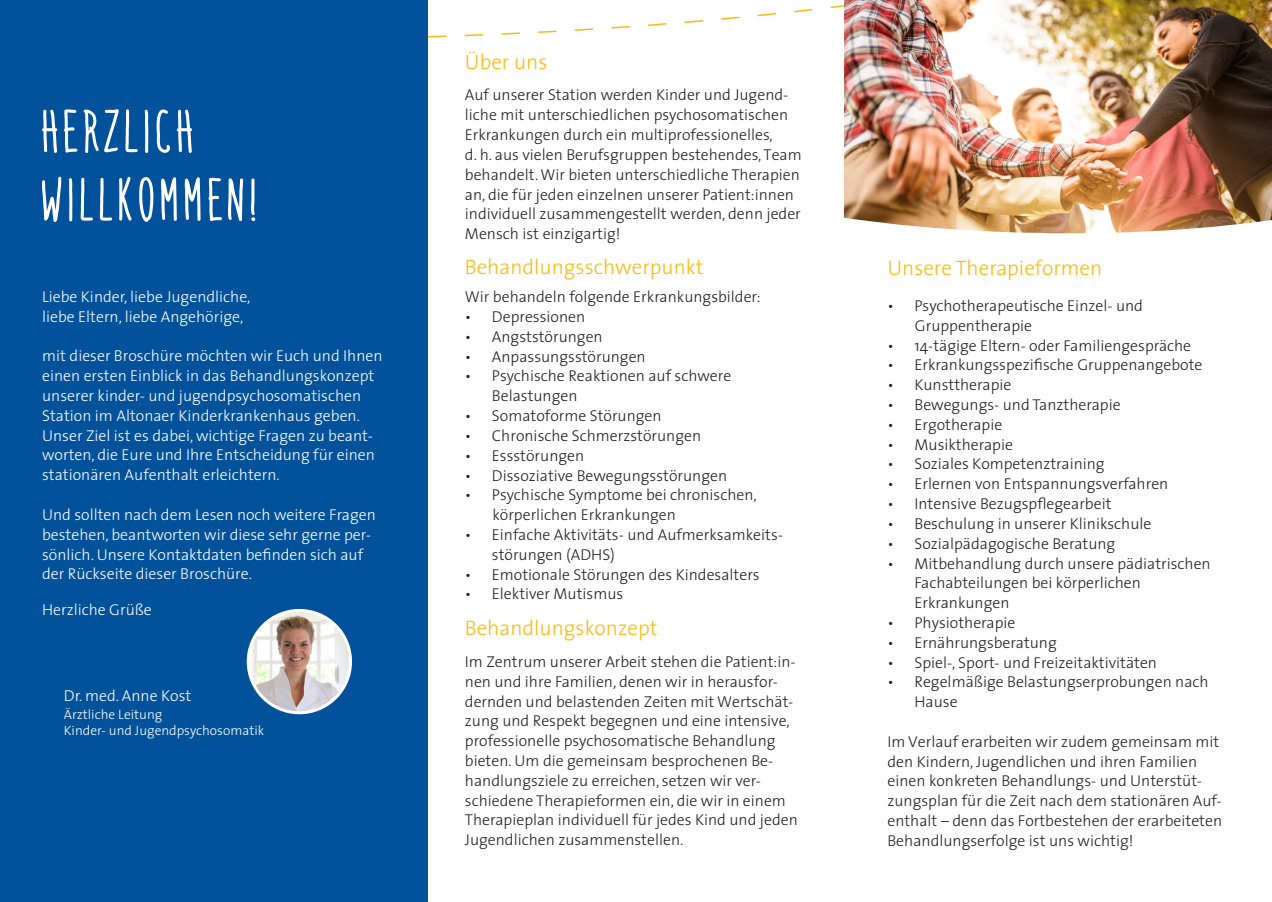
<style>
.page{position:relative;width:1272px;height:902px;background:#fff}
.page>*{position:absolute;margin:0;border:0;box-sizing:border-box;transform-origin:0 0}
.t1{font:500 57px "Italo";letter-spacing:.075em;color:#fff}
.t2{font:300 21px "The Sans";color:#fcba13}
.t3{font:300 15.75px/19.8px "The Sans";color:#231f20}
.t4{font:300 15.75px/19.8px "The Sans";color:#fff}
.t5{font:300 13.5px "The Sans";color:#fff}
</style>
<div class="page">
<div style="left:0;top:0;width:428px;height:901px;background:#01529b"></div>
<img style="left:248px;top:610px;width:102px;height:102px;border-radius:51px">
<div style="left:247px;top:609px;width:105px;height:105px;border:3px solid #fff;border-radius:50%"></div>
<svg style="left:428px;top:5px;width:415px;height:33px"></svg>
<img style="left:843px;top:0;width:428px;height:234px">
<p class="t1" style="left:42px;top:96px;width:154px">HERZLICH</p>
<p class="t1" style="left:42px;top:164px;width:217px">WILLKOMMEN!</p>
<p class="t4" style="left:42px;top:286px;width:210px">Liebe Kinder, liebe Jugendliche,</p>
<p class="t4" style="left:42px;top:306px;width:203px">liebe Eltern, liebe Angehörige,</p>
<p class="t4" style="left:42px;top:345px;width:342px">mit dieser Broschüre möchten wir Euch und Ihnen einen ersten Einblick in das Behandlungskonzept unserer kinder- und jugendpsychosomatischen Station im Altonaer Kinderkrankenhaus geben.<br>Unser Ziel ist es dabei, wichtige Fragen zu beant&shy;worten, die Eure und Ihre Entscheidung für einen stationären Aufenthalt erleichtern.</p>
<p class="t4" style="left:42px;top:504px;width:335px">Und sollten nach dem Lesen noch weitere Fragen bestehen, beantworten wir diese sehr gerne per&shy;sönlich. Unsere Kontaktdaten befinden sich auf der Rückseite dieser Broschüre.</p>
<p class="t4" style="left:42px;top:599px;width:111px">Herzliche Grüße</p>
<p class="t4" style="left:64px;top:685px;width:129px">Dr. med. Anne Kost</p>
<p class="t5" style="left:64px;top:703px;width:100px">Ärztliche Leitung</p>
<p class="t5" style="left:64px;top:719px;width:202px">Kinder- und Jugendpsychosomatik</p>
<p class="t2" style="left:465px;top:44px;width:84px">Über uns</p>
<p class="t3" style="left:465px;top:85px;width:338px">Auf unserer Station werden Kinder und Jugend&shy;liche mit unterschiedlichen psychosomatischen Erkrankungen durch ein multiprofessionelles,<br>d. h. aus vielen Berufsgruppen bestehendes, Team behandelt. Wir bieten unterschiedliche Therapien an, die für jeden einzelnen unserer Patient:innen individuell zusammengestellt werden, denn jeder Mensch ist einzigartig!</p>
<p class="t2" style="left:465px;top:249px;width:240px">Behandlungsschwerpunkt</p>
<p class="t3" style="left:465px;top:286px;width:297px">Wir behandeln folgende Erkrankungsbilder:</p>
<p class="t3" style="left:465px;top:306px;width:122px">• Depressionen</p>
<p class="t3" style="left:465px;top:326px;width:139px">• Angststörungen</p>
<p class="t3" style="left:465px;top:346px;width:182px">• Anpassungsstörungen</p>
<p class="t3" style="left:492px;top:365px;width:241px;text-indent:-27px">• Psychische Reaktionen auf schwere<br>Belastungen</p>
<p class="t3" style="left:465px;top:405px;width:198px">• Somatoforme Störungen</p>
<p class="t3" style="left:465px;top:425px;width:238px">• Chronische Schmerzstörungen</p>
<p class="t3" style="left:465px;top:445px;width:121px">• Essstörungen</p>
<p class="t3" style="left:465px;top:464px;width:264px">• Dissoziative Bewegungsstörungen</p>
<p class="t3" style="left:465px;top:484px;width:293px">• Psychische Symptome bei chronischen,</p>
<p class="t3" style="left:492px;top:504px;width:185px">körperlichen Erkrankungen</p>
<p class="t3" style="left:492px;top:524px;width:292px;text-indent:-27px">• Einfache Aktivitäts- und Aufmerksamkeits&shy;störungen (ADHS)</p>
<p class="t3" style="left:465px;top:563px;width:296px">• Emotionale Störungen des Kindesalters</p>
<p class="t3" style="left:465px;top:583px;width:160px">• Elektiver Mutismus</p>
<p class="t2" style="left:465px;top:611px;width:194px">Behandlungskonzept</p>
<p class="t3" style="left:465px;top:651px;width:334px">Im Zentrum unserer Arbeit stehen die Patient:in&shy;nen und ihre Familien, denen wir in herausfor&shy;dernden und belastenden Zeiten mit Wertschät&shy;zung und Respekt begegnen und eine intensive, professionelle psychosomatische Behandlung bieten. Um die gemeinsam besprochenen Be&shy;handlungsziele zu erreichen, setzen wir ver&shy;schiedene Therapieformen ein, die wir in einem Therapieplan individuell für jedes Kind und jeden Jugendlichen zusammenstellen.</p>
<p class="t2" style="left:887px;top:250px;width:216px">Unsere Therapieformen</p>
<p class="t3" style="left:887px;top:295px;width:257px">• Psychotherapeutische Einzel- und</p>
<p class="t3" style="left:914px;top:315px;width:119px">Gruppentherapie</p>
<p class="t3" style="left:887px;top:335px;width:305px">• 14-tägige Eltern- oder Familiengespräche</p>
<p class="t3" style="left:887px;top:354px;width:316px">• Erkrankungsspezifische Gruppenangebote</p>
<p class="t3" style="left:887px;top:374px;width:125px">• Kunsttherapie</p>
<p class="t3" style="left:887px;top:394px;width:235px">• Bewegungs- und Tanztherapie</p>
<p class="t3" style="left:887px;top:414px;width:116px">• Ergotherapie</p>
<p class="t3" style="left:887px;top:434px;width:127px">• Musiktherapie</p>
<p class="t3" style="left:887px;top:453px;width:219px">• Soziales Kompetenztraining</p>
<p class="t3" style="left:887px;top:473px;width:282px">• Erlernen von Entspannungsverfahren</p>
<p class="t3" style="left:887px;top:493px;width:225px">• Intensive Bezugspflegearbeit</p>
<p class="t3" style="left:887px;top:513px;width:265px">• Beschulung in unserer Klinikschule</p>
<p class="t3" style="left:887px;top:533px;width:229px">• Sozialpädagogische Beratung</p>
<p class="t3" style="left:914px;top:552px;width:298px;text-indent:-27px">• Mitbehandlung durch unsere pädiatrischen<br>Fachabteilungen bei körperlichen<br>Erkrankungen</p>
<p class="t3" style="left:887px;top:612px;width:129px">• Physiotherapie</p>
<p class="t3" style="left:887px;top:632px;width:171px">• Ernährungsberatung</p>
<p class="t3" style="left:887px;top:651px;width:271px">• Spiel-, Sport- und Freizeitaktivitäten</p>
<p class="t3" style="left:914px;top:671px;width:296px;text-indent:-27px">• Regelmäßige Belastungserprobungen nach<br>Hause</p>
<p class="t3" style="left:887px;top:731px;width:336px">Im Verlauf erarbeiten wir zudem gemeinsam mit den Kindern, Jugendlichen und ihren Familien einen konkreten Behandlungs- und Unterstüt&shy;zungsplan für die Zeit nach dem stationären Auf&shy;enthalt – denn das Fortbestehen der erarbeiteten Behandlungserfolge ist uns wichtig!</p>
</div>
